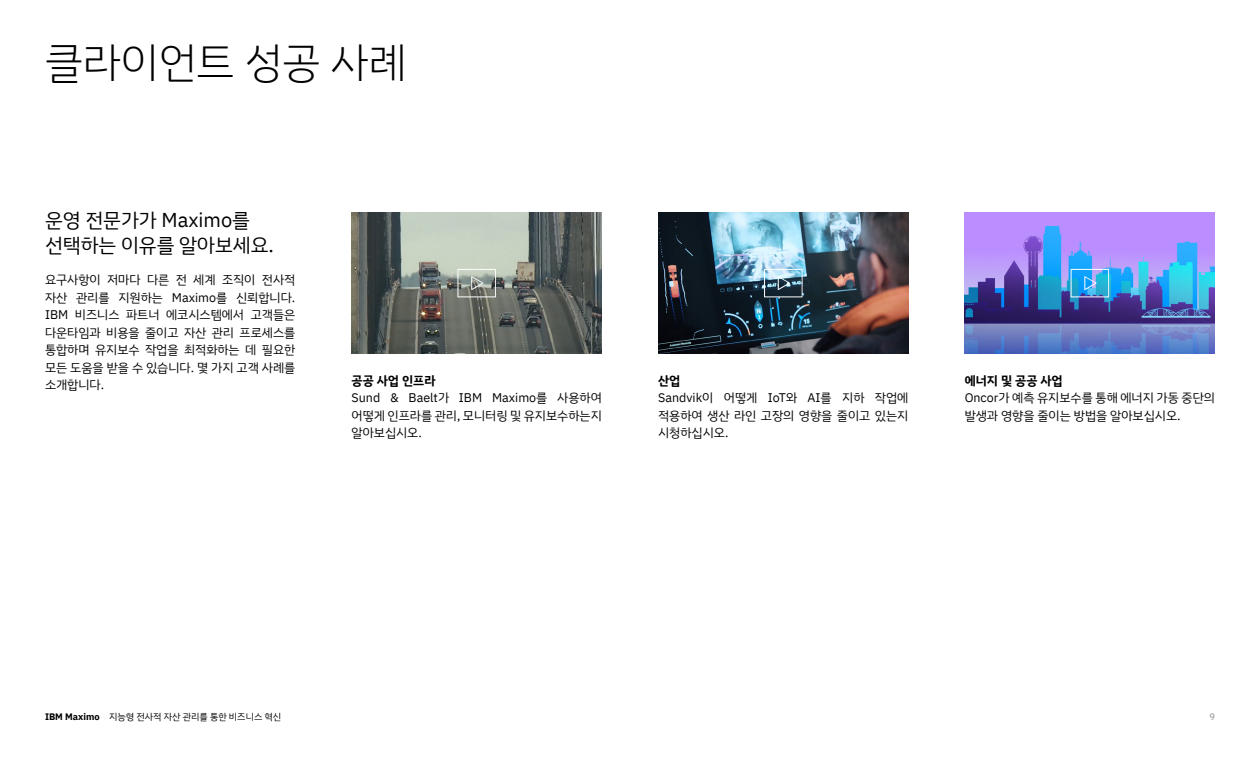
<style>
.page{position:relative;width:1260px;height:765px;background:#fff}
.page>*{position:absolute;margin:0;border:0;box-sizing:border-box;transform-origin:0 0}
.t1{font:300 42.5px "IBM Plex Sans KR";color:#000}
.t2{font:20px/25px "IBM Plex Sans KR";color:#000}
._00_Body{font:12.5px/17.5px "IBM Plex Sans KR";color:#000;text-align:justify}
.t3{font:700 12.5px "IBM Plex Sans KR";color:#000}
.t4{font:9.38px "IBM Plex Sans KR";color:#000}
.t5{font:9.38px "IBM Plex Sans KR";color:#8d8d8d}
.s1{font-weight:700}
</style>
<div class="page">
<img style="left:352px;top:213px;width:250px;height:141px">
<img style="left:658px;top:213px;width:250px;height:141px">
<img style="left:965px;top:213px;width:250px;height:141px">
<svg style="left:457px;top:269px;width:39px;height:28px"></svg>
<svg style="left:764px;top:269px;width:39px;height:28px"></svg>
<svg style="left:1071px;top:269px;width:38px;height:28px"></svg>
<h1 class="t1" style="left:45px;top:38px;width:363px">클라이언트 성공 사례</h1>
<h2 class="t2" style="left:45px;top:208px;width:230px">운영 전문가가 Maximo를 선택하는 이유를 알아보세요.</h2>
<p class="_00_Body" style="left:45px;top:271px;width:252px">요구사항이 저마다 다른 전 세계 조직이 전사적 자산 관리를 지원하는 Maximo를 신뢰합니다.<br>IBM 비즈니스 파트너 에코시스템에서 고객들은 다운타임과 비용을 줄이고 자산 관리 프로세스를 통합하며 유지보수 작업을 최적화하는 데 필요한 모든 도움을 받을 수 있습니다. 몇 가지 고객 사례를 소개합니다.</p>
<h3 class="t3" style="left:352px;top:373px;width:85px">공공 사업 인프라</h3>
<p class="_00_Body" style="left:352px;top:389px;width:252px">Sund &amp; Baelt가 IBM Maximo를 사용하여 어떻게 인프라를 관리, 모니터링 및 유지보수하는지 알아보십시오.</p>
<h3 class="t3" style="left:658px;top:373px;width:24px">산업</h3>
<p class="_00_Body" style="left:658px;top:389px;width:252px">Sandvik이 어떻게 IoT와 AI를 지하 작업에 적용하여 생산 라인 고장의 영향을 줄이고 있는지 시청하십시오.</p>
<h3 class="t3" style="left:965px;top:373px;width:100px">에너지 및 공공 사업</h3>
<p class="_00_Body" style="left:965px;top:389px;width:252px">Oncor가 예측 유지보수를 통해 에너지 가동 중단의 발생과 영향을 줄이는 방법을 알아보십시오.</p>
<p class="t4" style="left:45px;top:711px;width:238px"><span class="s1">IBM Maximo</span> 지능형 전사적 자산 관리를 통한 비즈니스 혁신</p>
<p class="t5" style="left:1209px;top:711px;width:7px">9</p>
</div>
